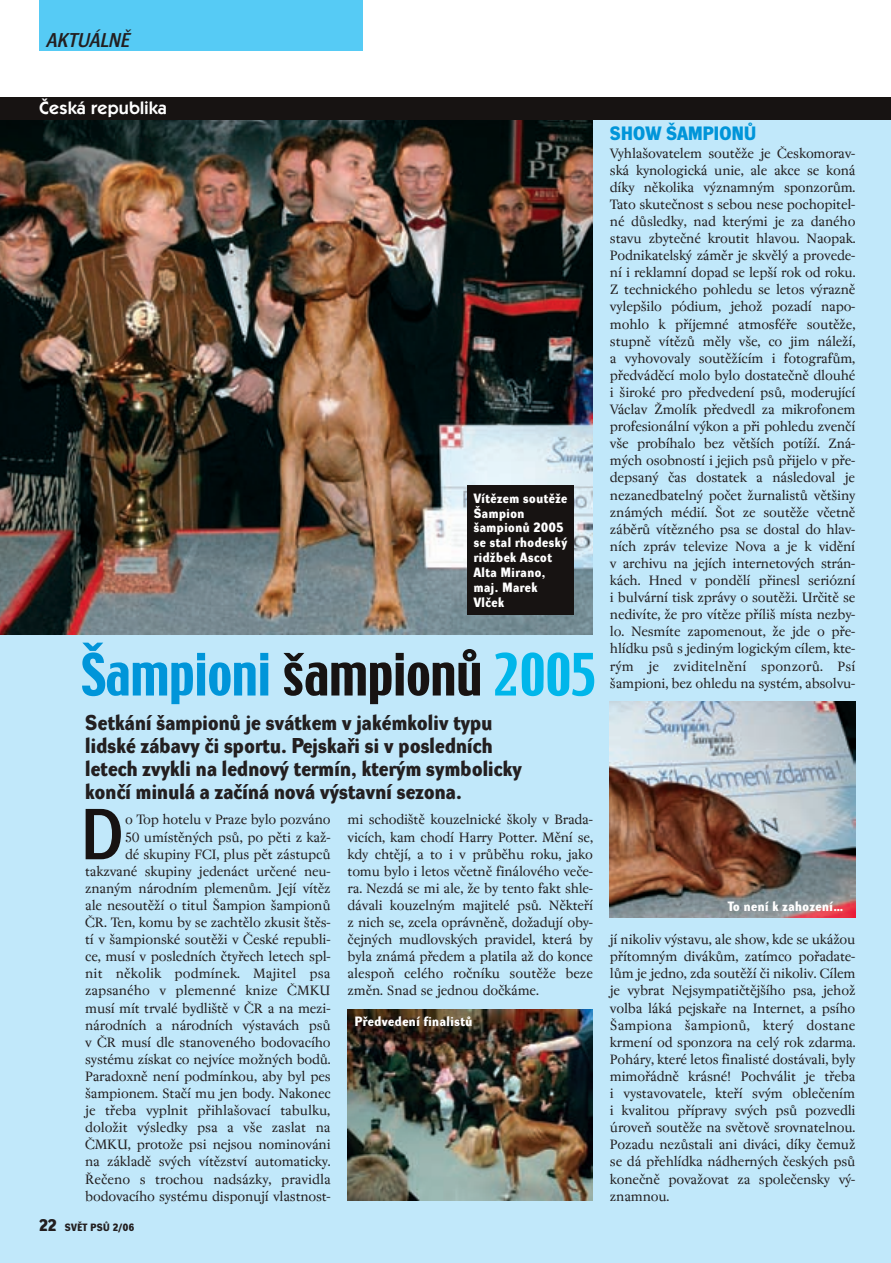
<style>
.page{position:relative;width:891px;height:1263px;background:#fff}
.page>*{position:absolute;margin:0;border:0;box-sizing:border-box;transform-origin:0 0}
.t1{font:70.5px "Dynamo DD";color:#171312}
.t2{font:51.75px "Techno CE";color:#0095d9}
.t3{font:21px/23px "Dynamo DB";letter-spacing:.01em;color:#231f20}
.t4{font:19.5px "Dynamo D Italic D";letter-spacing:.01em;color:#231f20}
.t5{font:18.9px "Dynamo DB";letter-spacing:.015em;color:#0095d9}
.t6{font:600 18px "Itc Kabel CE";letter-spacing:.01em;color:#fff}
.t7{font:15px/17.1px "Regent";letter-spacing:-.015em;color:#231f20;text-align:justify}
.t8{font:13.2px/14.9px "Dynamo DB";letter-spacing:.045em;color:#fff}
.t9{font:10.35px "Dynamo DB";letter-spacing:.03em;color:#231f20}
.s1{color:#171312}
.s2{color:#00b6ea}
.s3{font-size:16.5px}
</style>
<div class="page">
<img style="left:0;top:0;width:890px;height:1263px">
<h3 class="t4" style="left:47px;top:32px;width:84px">AKTUÁLNù</h3>
<p class="t6" style="left:39px;top:101px;width:129px">âeská republika</p>
<p class="t8" style="left:473px;top:492px;width:95px">Vítûzem soutûÏe ·ampion ‰ampionÛ 2005 se stal rhodesk˘ ridÏbek Ascot<br>Alta Mirano, maj. Marek<br>Vlãek</p>
<h2 class="t2" style="left:81px;top:653px;width:517px">ŠAMPIONI <span class="s1">ŠAMPIONŮ</span> <span class="s2">2005</span></h2>
<h3 class="t3" style="left:85px;top:713px;width:438px">Setkání ‰ampionÛ je svátkem v jakémkoliv typu lidské zábavy ãi sportu. Pejskafii si v posledních letech zvykli na lednov˘ termín, kter˘m symbolicky konãí minulá a zaãíná nová v˘stavní sezona.</h3>
<h1 class="t1" style="left:81px;top:807px;width:44px">D</h1>
<p class="t7" style="left:85px;top:812px;width:247px;text-align:right">o Top hotelu v Praze bylo pozváno<br>50 umístûn˘ch psÛ, po pûti z kaÏ-<br>dé skupiny FCI, plus pût zástupcÛ takzvané skupiny jedenáct urãené neu&shy;znan˘m národním plemenÛm. Její vítûz ale nesoutûÏí o titul ·ampion ‰ampionÛ âR. Ten, komu by se zachtûlo zkusit ‰tûs&shy;tí v ‰ampionské soutûÏi v âeské republi&shy;ce, musí v posledních ãtyfiech letech spl&shy;nit nûkolik podmínek. Majitel psa zapsaného v plemenné knize âMKU musí mít trvalé bydli‰tû v âR a na mezi&shy;národních a národních v˘stavách psÛ v âR musí dle stanoveného bodovacího systému získat co nejvíce moÏn˘ch bodÛ.<br>Paradoxnû není podmínkou, aby byl pes ‰ampionem. Staãí mu jen body. Nakonec je tfieba vyplnit pfiihla‰ovací tabulku, doloÏit v˘sledky psa a v‰e zaslat na âMKU, protoÏe psi nejsou nominováni na základû sv˘ch vítûzství automaticky. ¤eãeno s trochou nadsázky, pravidla bodovacího systému disponují vlastnost-</p>
<p class="t7" style="left:347px;top:812px;width:247px">mi schodi‰tû kouzelnické ‰koly v Brada&shy;vicích, kam chodí Harry Potter. Mûní se, kdy chtûjí, a to i v prÛbûhu roku, jako tomu bylo i letos vãetnû finálového veãe&shy;ra. Nezdá se mi ale, Ïe by tento fakt shle&shy;dávali kouzeln˘m majitelé psÛ. Nûktefií z nich se, zcela oprávnûnû, doÏadují oby&shy;ãejn˘ch mudlovsk˘ch pravidel, která by byla známá pfiedem a platila aÏ do konce alespoÀ celého roãníku soutûÏe beze zmûn. Snad se jednou doãkáme.</p>
<p class="t8" style="left:355px;top:1015px;width:119px">Pfiedvedení finalistÛ</p>
<p class="t9" style="left:39px;top:1223px;width:97px"><span class="s3">22</span> SVùT PSÒ 2/06</p>
<p class="t5" style="left:610px;top:126px;width:148px">SHOW ·AMPIONÒ</p>
<p class="t7" style="left:610px;top:145px;width:247px">Vyhla‰ovatelem soutûÏe je âeskomorav&shy;ská kynologická unie, ale akce se koná díky nûkolika v˘znamn˘m sponzorÛm.<br>Tato skuteãnost s sebou nese pochopitel&shy;né dÛsledky, nad kter˘mi je za daného stavu zbyteãné kroutit hlavou. Naopak.<br>Podnikatelsk˘ zámûr je skvûl˘ a provede&shy;ní i reklamní dopad se lep‰í rok od roku.<br>Z technického pohledu se letos v˘raznû vylep‰ilo pódium, jehoÏ pozadí napo&shy;mohlo k pfiíjemné atmosféfie soutûÏe, stupnû vítûzÛ mûly v‰e, co jim náleÏí, a vyhovovaly soutûÏícím i fotografÛm, pfiedvádûcí molo bylo dostateãnû dlouhé i ‰iroké pro pfiedvedení psÛ, moderující Václav Îmolík pfiedvedl za mikrofonem profesionální v˘kon a pfii pohledu zvenãí v‰e probíhalo bez vût‰ích potíÏí. Zná&shy;m˘ch osobností i jejich psÛ pfiijelo v pfie&shy;depsan˘ ãas dostatek a následoval je nezanedbateln˘ poãet ÏurnalistÛ vût‰iny znám˘ch médií. ·ot ze soutûÏe vãetnû zábûrÛ vítûzného psa se dostal do hlav&shy;ních zpráv televize Nova a je k vidûní v archivu na jejích internetov˘ch strán&shy;kách. Hned v pondûlí pfiinesl seriózní i bulvární tisk zprávy o soutûÏi. Urãitû se nedivíte, Ïe pro vítûze pfiíli‰ místa nezby&shy;lo. Nesmíte zapomenout, Ïe jde o pfie&shy;hlídku psÛ s jedin˘m logick˘m cílem, kte&shy;r˘m je zviditelnûní sponzorÛ. Psí ‰ampioni, bez ohledu na systém, absolvu-</p>
<p class="t8" style="left:727px;top:900px;width:117px">To není k zahození…</p>
<p class="t7" style="left:610px;top:932px;width:247px">jí nikoliv v˘stavu, ale show, kde se ukáÏou pfiítomn˘m divákÛm, zatímco pofiadate&shy;lÛm je jedno, zda soutûÏí ãi nikoliv. Cílem je vybrat Nejsympatiãtûj‰ího psa, jehoÏ volba láká pejskafie na Internet, a psího ·ampiona ‰ampionÛ, kter˘ dostane krmení od sponzora na cel˘ rok zdarma.<br>Poháry, které letos finalisté dostávali, byly mimofiádnû krásné! Pochválit je tfieba i vystavovatele, ktefií sv˘m obleãením i kvalitou pfiípravy sv˘ch psÛ pozvedli úroveÀ soutûÏe na svûtovû srovnatelnou.<br>Pozadu nezÛstali ani diváci, díky ãemuÏ se dá pfiehlídka nádhern˘ch ãesk˘ch psÛ koneãnû povaÏovat za spoleãensky v˘- znamnou.</p>
</div>
